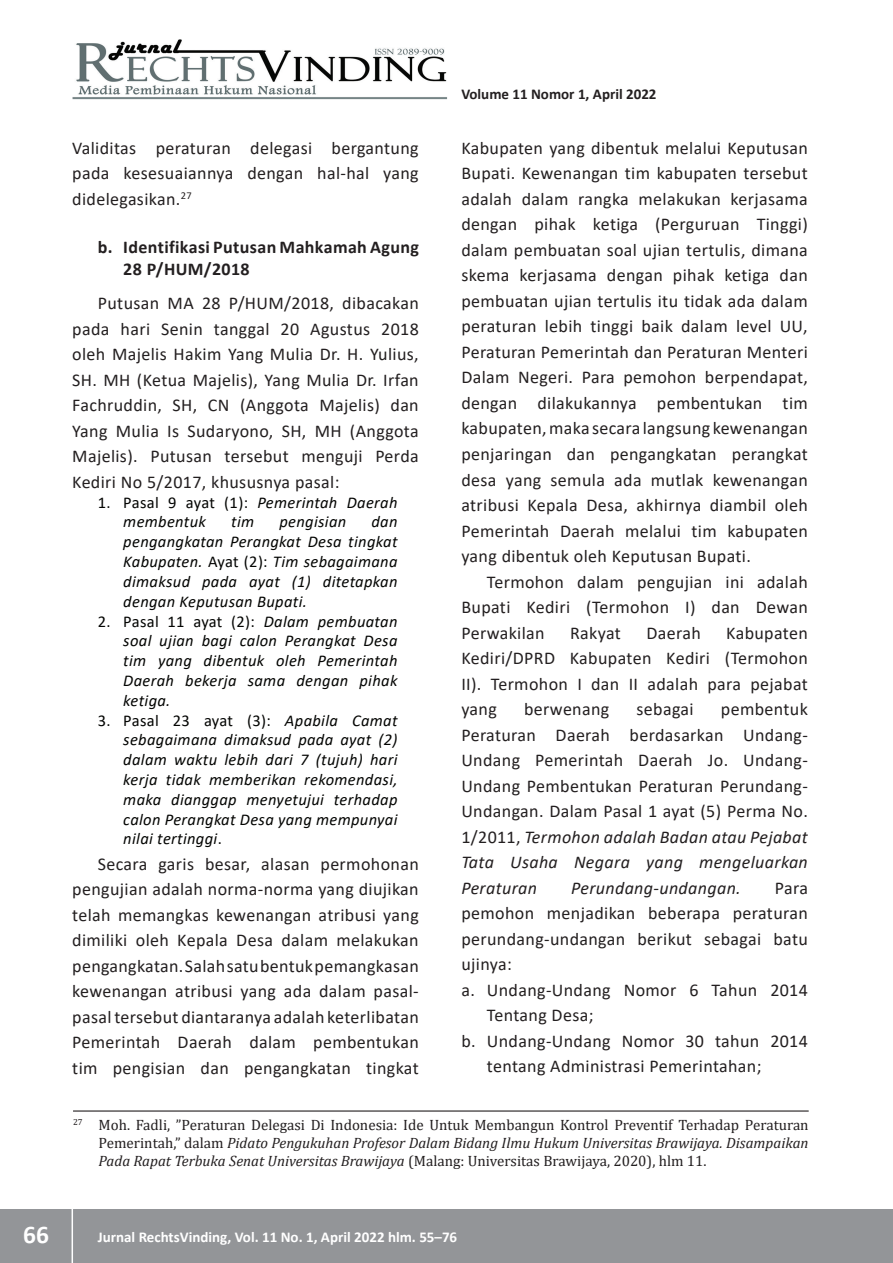
<style>
.page{position:relative;width:893px;height:1263px;background:#fff}
.page>*{position:absolute;margin:0;border:0;box-sizing:border-box;transform-origin:0 0}
.t1{font:700 25.5px "Calibri";color:#fff}
.t2{font:18px/25.5px "Calibri";letter-spacing:.02em;color:#231f20;text-align:justify}
.t3{font:700 18px/22.5px "Calibri";letter-spacing:.02em;color:#231f20}
.t4{font:italic 18px "Calibri";letter-spacing:.02em;color:#231f20}
.t5{font:italic 16.5px/19.8px "Calibri";letter-spacing:.02em;color:#040503;text-align:justify}
.t6{font:15px/18px "Cambria";color:#231f20;text-align:justify}
.t7{font:700 15px "Calibri";color:#fff}
.t8{font:700 15px "Calibri";color:#231f20}
.s1{font-style:normal}
.s2{font-style:italic}
</style>
<div class="page">
<div style="left:0;top:1209px;width:893px;height:54px;background:#939598"></div>
<hr style="left:72px;top:1206px;width:1px;height:57px;background:#fff">
<img style="left:72px;top:39px;width:375px;height:60px">
<hr style="left:73px;top:1110px;width:736px;height:1px;background:#231f20">
<p class="t2" style="left:72px;top:135px;width:348px">Validitas peraturan delegasi bergantung pada kesesuaiannya dengan hal-hal yang didelegasikan.<sup>27</sup></p>
<p class="t3" style="left:123px;top:235px;width:297px;text-indent:-26px">b. Identifikasi Putusan Mahkamah Agung<br>28 P/HUM/2018</p>
<p class="t2" style="left:72px;top:290px;width:348px;text-indent:26px">Putusan MA 28 P/HUM/2018, dibacakan pada hari Senin tanggal 20 Agustus 2018 oleh Majelis Hakim Yang Mulia Dr. H. Yulius, SH. MH (Ketua Majelis), Yang Mulia Dr. Irfan Fachruddin, SH, CN (Anggota Majelis) dan Yang Mulia Is Sudaryono, SH, MH (Anggota Majelis). Putusan tersebut menguji Perda Kediri No 5/2017, khususnya pasal:</p>
<p class="t5" style="left:123px;top:492px;width:276px;text-indent:-26px"><span class="s1">1. Pasal 9 ayat (1):</span> Pemerintah Daerah membentuk</p>
<p class="t5" style="left:123px;top:511px;width:276px;text-indent:248px">dan pengangkatan Perangkat Desa tingkat Kabupaten. <span class="s1">Ayat (2):</span> Tim sebagaimana dimaksud pada ayat (1) ditetapkan dengan Keputusan Bupati.</p>
<p class="t5" style="left:123px;top:610px;width:276px;text-indent:-26px"><span class="s1">2. Pasal 11 ayat (2):</span> Dalam pembuatan soal ujian bagi calon Perangkat Desa tim yang dibentuk oleh Pemerintah Daerah bekerja sama dengan pihak ketiga.</p>
<p class="t5" style="left:123px;top:709px;width:276px;text-indent:-26px"><span class="s1">3. Pasal 23 ayat (3):</span> Apabila Camat sebagaimana dimaksud pada ayat (2) dalam waktu lebih dari 7 (tujuh) hari kerja tidak memberikan rekomendasi, maka dianggap menyetujui terhadap calon Perangkat Desa yang mempunyai nilai tertinggi<span class="s1">.</span></p>
<p class="t2" style="left:72px;top:851px;width:348px;text-indent:26px">Secara garis besar, alasan permohonan pengujian adalah norma-norma yang diujikan telah memangkas kewenangan atribusi yang dimiliki oleh Kepala Desa dalam melakukan pengangkatan. Salah satu bentuk pemangkasan kewenangan atribusi yang ada dalam pasal&shy;pasal tersebut diantaranya adalah keterlibatan Pemerintah Daerah dalam pembentukan tim pengisian dan pengangkatan tingkat</p>
<p class="t5" style="left:231px;top:511px;width:25px">tim</p>
<p class="t5" style="left:279px;top:511px;width:68px">pengisian</p>
<p class="t8" style="left:461px;top:84px;width:197px">Volume 11 Nomor 1, April 2022</p>
<p class="t2" style="left:461px;top:135px;width:348px">Kabupaten yang dibentuk melalui Keputusan Bupati. Kewenangan tim kabupaten tersebut adalah dalam rangka melakukan kerjasama dengan pihak ketiga (Perguruan Tinggi) dalam pembuatan soal ujian tertulis, dimana skema kerjasama dengan pihak ketiga dan pembuatan ujian tertulis itu tidak ada dalam peraturan lebih tinggi baik dalam level UU, Peraturan Pemerintah dan Peraturan Menteri Dalam Negeri. Para pemohon berpendapat, dengan dilakukannya pembentukan tim kabupaten, maka secara langsung kewenangan penjaringan dan pengangkatan perangkat desa yang semula ada mutlak kewenangan atribusi Kepala Desa, akhirnya diambil oleh Pemerintah Daerah melalui tim kabupaten yang dibentuk oleh Keputusan Bupati.</p>
<p class="t2" style="left:461px;top:568px;width:348px;text-indent:26px">Termohon dalam pengujian ini adalah Bupati Kediri (Termohon I) dan Dewan Perwakilan</p>
<p class="t2" style="left:461px;top:619px;width:348px;text-indent:265px">Kabupaten Kediri/DPRD Kabupaten Kediri (Termohon II). Termohon I dan II adalah para pejabat yang</p>
<p class="t2" style="left:570px;top:619px;width:52px">Rakyat</p>
<p class="t2" style="left:646px;top:619px;width:56px">Daerah</p>
<p class="t2" style="left:461px;top:696px;width:348px;text-indent:259px">pembentuk Peraturan Daerah berdasarkan Undang-Undang Pemerintah Daerah Jo. Undang-Undang Pembentukan Peraturan Perundang-Undangan. Dalam Pasal 1 ayat (5) Perma No.<br>1/2011, <span class="s2">Termohon adalah Badan atau Pejabat Tata Usaha Negara yang mengeluarkan Peraturan</span></p>
<p class="t2" style="left:524px;top:696px;width:87px">berwenang</p>
<p class="t2" style="left:637px;top:696px;width:59px">sebagai</p>
<p class="t4" style="left:571px;top:875px;width:171px">Perundang-undangan.</p>
<p class="t2" style="left:775px;top:874px;width:35px">Para</p>
<p class="t2" style="left:461px;top:900px;width:348px">pemohon menjadikan beberapa peraturan</p>
<p class="t2" style="left:461px;top:925px;width:348px">perundang-undangan berikut sebagai batu</p>
<p class="t2" style="left:461px;top:951px;width:52px">ujinya:</p>
<p class="t2" style="left:461px;top:976px;width:348px">a. Undang-Undang Nomor 6 Tahun 2014</p>
<p class="t2" style="left:487px;top:1002px;width:108px">Tentang Desa;</p>
<p class="t2" style="left:461px;top:1027px;width:348px">b. Undang-Undang Nomor 30 tahun 2014</p>
<p class="t2" style="left:487px;top:1053px;width:276px">tentang Administrasi Pemerintahan;</p>
<p class="t6" style="left:99px;top:1115px;width:712px;text-indent:-26px"><sup>27</sup> Moh. Fadli, ”Peraturan Delegasi Di Indonesia: Ide Untuk Membangun Kontrol Preventif Terhadap Peraturan Pemerintah,” dalam <span class="s2">Pidato Pengukuhan Profesor Dalam Bidang Ilmu Hukum Universitas Brawijaya. Disampaikan Pada Rapat Terbuka Senat Universitas Brawijaya</span> (Malang: Universitas Brawijaya, 2020), hlm 11.</p>
<h1 class="t1" style="left:23px;top:1216px;width:27px">66</h1>
<p class="t7" style="left:98px;top:1227px;width:361px">Jurnal RechtsVinding, Vol. 11 No. 1, April 2022 hlm. 55–76</p>
</div>
